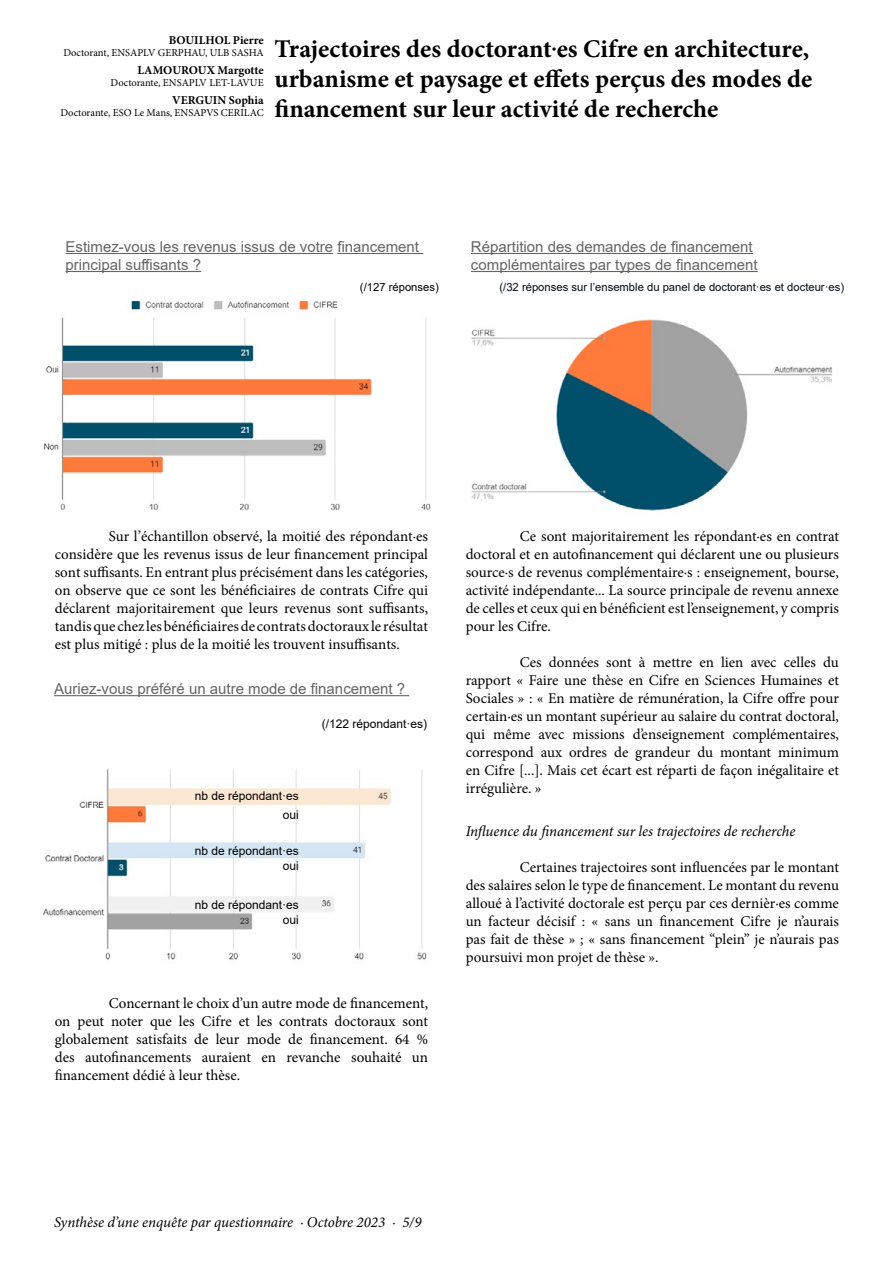
<style>
.page{position:relative;width:893px;height:1263px;background:#fff}
.page>*{position:absolute;margin:0;border:0;box-sizing:border-box;transform-origin:0 0}
.t1{font:700 25.5px/30px "Minion Pro";color:#000}
.t2{font:15px/18px "Minion Pro";color:#000;text-align:justify}
.t3{font:15px/18px "Arial";color:#646464}
.t4{font:italic 15px "Minion Pro";letter-spacing:-.01em;color:#000}
.t5{font:12px/18.6px "Arial";color:#000;text-align:right}
.t6{font:700 12px "Minion Pro";color:#000}
.t7{font:11.25px "Arial";color:#000c15}
.t8{font:11.25px "Arial";color:#000}
.t9{font:10.5px "Minion Pro";color:#000}
</style>
<div class="page">
<hr style="left:66px;top:253px;width:267px;height:1px;background:#646464">
<hr style="left:337px;top:253px;width:86px;height:1px;background:#646464">
<hr style="left:66px;top:271px;width:135px;height:1px;background:#646464">
<hr style="left:471px;top:253px;width:282px;height:1px;background:#646464">
<hr style="left:471px;top:271px;width:287px;height:1px;background:#646464">
<hr style="left:54px;top:695px;width:355px;height:1px;background:#646464">
<img style="left:43px;top:300px;width:388px;height:211px">
<img style="left:471px;top:319px;width:362px;height:192px">
<img style="left:42px;top:769px;width:385px;height:191px">
<p class="t6" style="left:169px;top:32px;width:96px">BOUILHOL Pierre</p>
<p class="t9" style="left:63px;top:46px;width:202px">Doctorant, ENSAPLV GERPHAU, ULB SASHA</p>
<p class="t6" style="left:137px;top:62px;width:128px">LAMOUROUX Margotte</p>
<p class="t9" style="left:111px;top:76px;width:155px">Doctorante, ENSAPLV LET-LAVUE</p>
<p class="t6" style="left:172px;top:92px;width:93px">VERGUIN Sophia</p>
<p class="t9" style="left:60px;top:106px;width:205px">Doctorante, ESO Le Mans, ENSAPVS CERILAC</p>
<h1 class="t1" style="left:275px;top:33px;width:539px">Trajectoires des doctorant.es Cifre en architecture, urbanisme et paysage et effets perçus des modes de financement sur leur activité de recherche</h1>
<p class="t3" style="left:66px;top:238px;width:355px">Estimez-vous les revenus issus de votre financement principal suffisants ?</p>
<p class="t8" style="left:360px;top:280px;width:80px">(/127 réponses)</p>
<p class="t3" style="left:471px;top:238px;width:288px">Répartition des demandes de financement complémentaires par types de financement</p>
<p class="t7" style="left:499px;top:279px;width:346px">(/32 réponses sur l’ensemble du panel de doctorant·es et docteur·es)</p>
<p class="t2" style="left:55px;top:528px;width:375px;text-indent:54px">Sur l’échantillon observé, la moitié des répondant·es considère que les revenus issus de leur financement principal sont suffisants. En entrant plus précisément dans les catégories, on observe que ce sont les bénéficiaires de contrats Cifre qui déclarent majoritairement que leurs revenus sont suffisants, tandis que chez les bénéficiaires de contrats doctoraux le résultat est plus mitigé : plus de la moitié les trouvent insuffisants.</p>
<p class="t3" style="left:54px;top:680px;width:352px">Auriez-vous préféré un autre mode de financement ?</p>
<p class="t5" style="left:322px;top:714px;width:107px">(/122 répondant·es)</p>
<p class="t5" style="left:195px;top:786px;width:106px">nb de répondant·es oui</p>
<p class="t5" style="left:195px;top:841px;width:106px">nb de répondant·es</p>
<p class="t5" style="left:283px;top:856px;width:18px">oui</p>
<p class="t5" style="left:195px;top:895px;width:106px">nb de répondant·es</p>
<p class="t5" style="left:283px;top:910px;width:18px">oui</p>
<p class="t2" style="left:55px;top:994px;width:375px;text-indent:54px">Concernant le choix d’un autre mode de financement, on peut noter que les Cifre et les contrats doctoraux sont globalement satisfaits de leur mode de financement. 64 % des autofinancements auraient en revanche souhaité un financement dédié à leur thèse.</p>
<p class="t2" style="left:466px;top:528px;width:375px;text-indent:54px">Ce sont majoritairement les répondant·es en contrat doctoral et en autofinancement qui déclarent une ou plusieurs source·s de revenus complémentaire·s : enseignement, bourse, activité indépendante... La source principale de revenu annexe de celles et ceux qui en bénéficient est l’enseignement, y compris pour les Cifre.</p>
<p class="t2" style="left:466px;top:654px;width:375px;text-indent:54px">Ces données sont à mettre en lien avec celles du rapport « Faire une thèse en Cifre en Sciences Humaines et Sociales » : « En matière de rémunération, la Cifre offre pour certain·es un montant supérieur au salaire du contrat doctoral, qui même avec missions d’enseignement complémentaires, correspond aux ordres de grandeur du montant minimum en Cifre [...]. Mais cet écart est réparti de façon inégalitaire et irrégulière. »</p>
<p class="t4" style="left:466px;top:821px;width:331px">Influence du financement sur les trajectoires de recherche</p>
<p class="t2" style="left:466px;top:858px;width:375px;text-indent:54px">Certaines trajectoires sont influencées par le montant des salaires selon le type de financement. Le montant du revenu alloué à l’activité doctorale est perçu par ces dernièr·es comme un facteur décisif : « sans un financement Cifre je n’aurais pas fait de thèse » ; « sans financement “plein” je n’aurais pas poursuivi mon projet de thèse ».</p>
<p class="t4" style="left:54px;top:1212px;width:369px">Synthèse d’une enquête par questionnaire · Octobre 2023 · 5/9</p>
</div>
